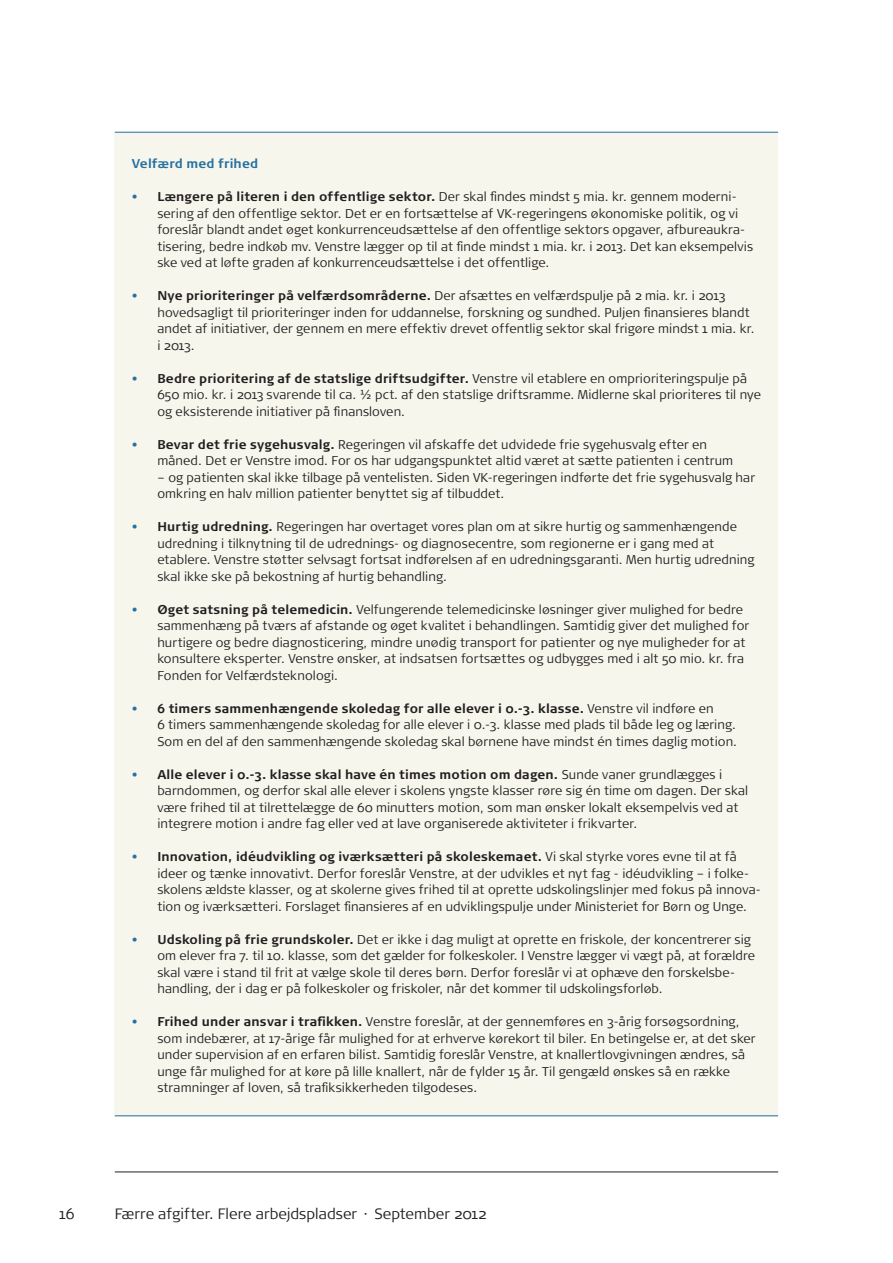
<style>
.page{position:relative;width:893px;height:1263px;background:#fff}
.page>*{position:absolute;margin:0;border:0;box-sizing:border-box;transform-origin:0 0}
.t1{font:300 15px "Signa Pro";letter-spacing:.005em;color:#231f20}
.Boks_brød{font:300 12.75px/16.5px "Signa Pro";letter-spacing:.01em;color:#231f20}
.Boks_brød_bold{font:700 12.75px "Signa Pro";letter-spacing:.01em;color:#2571a0}
.s1{color:#2571a0}
.s2{font-weight:700}
</style>
<div class="page">
<div style="left:115px;top:132px;width:663px;height:984px;background:#f7f6ed"></div>
<hr style="left:115px;top:132px;width:663px;height:1px;background:#2571a0">
<hr style="left:115px;top:1115px;width:663px;height:1px;background:#2571a0">
<hr style="left:115px;top:1171px;width:663px;height:1px;background:#231f20">
<p class="Boks_brød_bold" style="left:132px;top:156px;width:128px">Velfærd med frihed</p>
<p class="Boks_brød" style="left:157px;top:188px;width:597px;text-indent:-26px"><span class="s1">•</span> <span class="s2">Længere på literen i den offentlige sektor.</span> Der skal findes mindst 5 mia. kr. gennem moderni&shy;sering af den offentlige sektor. Det er en fortsættelse af VK-regeringens økonomiske politik, og vi foreslår blandt andet øget konkurrenceudsættelse af den offentlige sektors opgaver, afbureaukra&shy;tisering, bedre indkøb mv. Venstre lægger op til at finde mindst 1 mia. kr. i 2013. Det kan eksempelvis ske ved at løfte graden af konkurrenceudsættelse i det offentlige.</p>
<p class="Boks_brød" style="left:157px;top:287px;width:599px;text-indent:-26px"><span class="s1">•</span> <span class="s2">Nye prioriteringer på velfærdsområderne.</span> Der afsættes en velfærdspulje på 2 mia. kr. i 2013 hovedsagligt til prioriteringer inden for uddannelse, forskning og sundhed. Puljen finansieres blandt andet af initiativer, der gennem en mere effektiv drevet offentlig sektor skal frigøre mindst 1 mia. kr. i 2013.</p>
<p class="Boks_brød" style="left:157px;top:370px;width:605px;text-indent:-26px"><span class="s1">•</span> <span class="s2">Bedre prioritering af de statslige driftsudgifter.</span> Venstre vil etablere en omprioriteringspulje på<br>650 mio. kr. i 2013 svarende til ca. ½ pct. af den statslige driftsramme. Midlerne skal prioriteres til nye og eksisterende initiativer på finansloven.</p>
<p class="Boks_brød" style="left:157px;top:436px;width:577px;text-indent:-26px"><span class="s1">•</span> <span class="s2">Bevar det frie sygehusvalg.</span> Regeringen vil afskaffe det udvidede frie sygehusvalg efter en måned. Det er Venstre imod. For os har udgangspunktet altid været at sætte patienten i centrum</p>
<p class="Boks_brød" style="left:157px;top:469px;width:599px">– og patienten skal ikke tilbage på ventelisten. Siden VK-regeringen indførte det frie sygehusvalg har omkring en halv million patienter benyttet sig af tilbuddet.</p>
<p class="Boks_brød" style="left:157px;top:518px;width:599px;text-indent:-26px"><span class="s1">•</span> <span class="s2">Hurtig udredning.</span> Regeringen har overtaget vores plan om at sikre hurtig og sammenhængende udredning i tilknytning til de udrednings- og diagnosecentre, som regionerne er i gang med at etablere. Venstre støtter selvsagt fortsat indførelsen af en udredningsgaranti. Men hurtig udredning skal ikke ske på bekostning af hurtig behandling.</p>
<p class="Boks_brød" style="left:157px;top:601px;width:593px;text-indent:-26px"><span class="s1">•</span> <span class="s2">Øget satsning på telemedicin.</span> Velfungerende telemedicinske løsninger giver mulighed for bedre sammenhæng på tværs af afstande og øget kvalitet i behandlingen. Samtidig giver det mulighed for hurtigere og bedre diagnosticering, mindre unødig transport for patienter og nye muligheder for at konsultere eksperter. Venstre ønsker, at indsatsen fortsættes og udbygges med i alt 50 mio. kr. fra Fonden for Velfærdsteknologi.</p>
<p class="Boks_brød" style="left:157px;top:700px;width:581px;text-indent:-26px"><span class="s1">•</span> <span class="s2">6 timers sammenhængende skoledag for alle elever i 0.-3. klasse.</span> Venstre vil indføre en<br>6 timers sammenhængende skoledag for alle elever i 0.-3. klasse med plads til både leg og læring.<br>Som en del af den sammenhængende skoledag skal børnene have mindst én times daglig motion.</p>
<p class="Boks_brød" style="left:157px;top:766px;width:592px;text-indent:-26px"><span class="s1">•</span> <span class="s2">Alle elever i 0.-3. klasse skal have én times motion om dagen.</span> Sunde vaner grundlægges i barndommen, og derfor skal alle elever i skolens yngste klasser røre sig én time om dagen. Der skal være frihed til at tilrettelægge de 60 minutters motion, som man ønsker lokalt eksempelvis ved at integrere motion i andre fag eller ved at lave organiserede aktiviteter i frikvarter.</p>
<p class="Boks_brød" style="left:157px;top:848px;width:605px;text-indent:-26px"><span class="s1">•</span> <span class="s2">Innovation, idéudvikling og iværksætteri på skoleskemaet.</span> Vi skal styrke vores evne til at få ideer og tænke innovativt. Derfor foreslår Venstre, at der udvikles et nyt fag - idéudvikling – i folke&shy;skolens ældste klasser, og at skolerne gives frihed til at oprette udskolingslinjer med fokus på innova&shy;tion og iværksætteri. Forslaget finansieres af en udviklingspulje under Ministeriet for Børn og Unge.</p>
<p class="Boks_brød" style="left:157px;top:931px;width:599px;text-indent:-26px"><span class="s1">•</span> <span class="s2">Udskoling på frie grundskoler.</span> Det er ikke i dag muligt at oprette en friskole, der koncentrerer sig om elever fra 7. til 10. klasse, som det gælder for folkeskoler. I Venstre lægger vi vægt på, at forældre skal være i stand til frit at vælge skole til deres børn. Derfor foreslår vi at ophæve den forskelsbe&shy;handling, der i dag er på folkeskoler og friskoler, når det kommer til udskolingsforløb.</p>
<p class="Boks_brød" style="left:157px;top:1013px;width:600px;text-indent:-26px"><span class="s1">•</span> <span class="s2">Frihed under ansvar i trafikken.</span> Venstre foreslår, at der gennemføres en 3-årig forsøgsordning, som indebærer, at 17-årige får mulighed for at erhverve kørekort til biler. En betingelse er, at det sker under supervision af en erfaren bilist. Samtidig foreslår Venstre, at knallertlovgivningen ændres, så unge får mulighed for at køre på lille knallert, når de fylder 15 år. Til gengæld ønskes så en række stramninger af loven, så trafiksikkerheden tilgodeses.</p>
<p class="t1" style="left:59px;top:1205px;width:17px">16</p>
<p class="t1" style="left:115px;top:1205px;width:373px">Færre afgifter. Flere arbejdspladser · September 2012</p>
</div>
